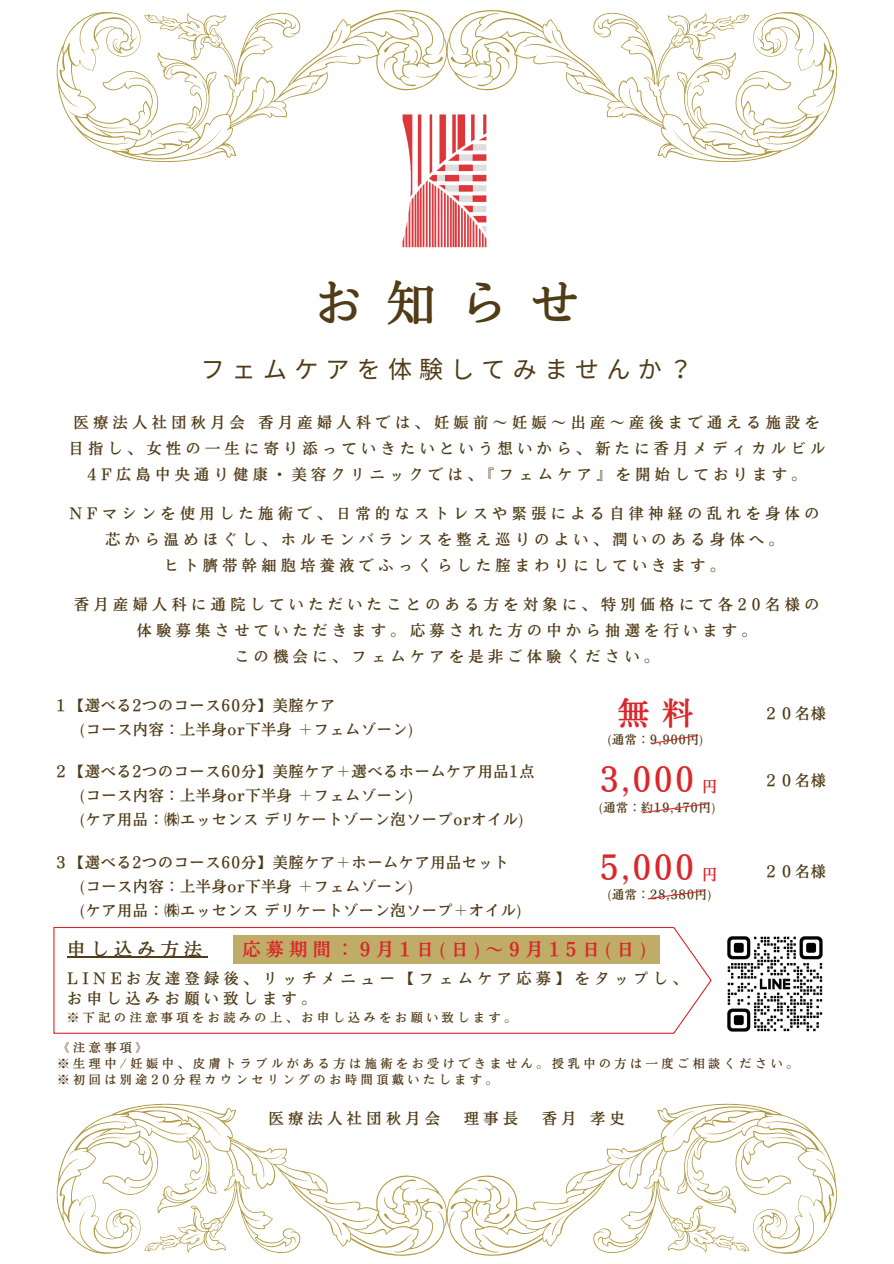
<style>
.page{position:relative;width:894px;height:1264px;background:#fff}
.page>*{position:absolute;margin:0;border:0;box-sizing:border-box;transform-origin:0 0}
.t1{font:48px "Nud Motoya Mincho Std W5";color:#513c18}
.t2{font:31.5px "Nud Motoya Mincho Std W5";letter-spacing:.05em;color:#da272c}
.t3{font:24px "Noto Sans CJ Ksc";letter-spacing:.3em;color:#513c18}
.t4{font:18px "Nud Motoya Mincho Std W6";letter-spacing:.3em;color:#da272c}
.t5{font:18px "Nud Motoya Mincho Std W5";letter-spacing:.3em;color:#513c18}
.t6{font:15px/25.8px "Nud Motoya Mincho Std W5";letter-spacing:.3em;color:#513c18;text-align:center}
.t7{font:15px "Nud Motoya Mincho Std W5";letter-spacing:.05em;color:#513c18}
.t8{font:15px "Nud Motoya Mincho Std W5";color:#da272c}
.t9{font:12px "Nud Motoya Mincho Std W5";letter-spacing:.3em;color:#513c18}
.t10{font:12px "Nud Motoya Mincho Std W5";letter-spacing:.05em;color:#513c18}
</style>
<div class="page">
<svg style="left:56px;top:10px;width:390px;height:152px"></svg>
<svg style="left:446px;top:10px;width:391px;height:152px"></svg>
<svg style="left:447px;top:1103px;width:390px;height:152px"></svg>
<svg style="left:56px;top:1103px;width:391px;height:152px"></svg>
<img style="left:395px;top:111px;width:102px;height:137px">
<svg style="left:647px;top:890px;width:59px;height:10px"></svg>
<svg style="left:642px;top:803px;width:68px;height:11px"></svg>
<svg style="left:53px;top:926px;width:658px;height:107px"></svg>
<img style="left:727px;top:936px;width:96px;height:96px">
<svg style="left:651px;top:735px;width:48px;height:9px"></svg>
<div style="left:234px;top:935px;width:425px;height:28px;background:#bfac66"></div>
<hr style="left:67px;top:956px;width:141px;height:2px;background:#513c18">
<h6 class="t1" style="left:314px;top:279px;width:265px">お知らせ</h6>
<h6 class="t3" style="left:201px;top:350px;width:481px">フェムケアを体験してみませんか？</h6>
<h6 class="t6" style="left:69px;top:409px;width:757px">医療法人社団秋月会 香月産婦人科では、妊娠前〜妊娠〜出産〜産後まで通える施設を目 指し、女性の一生に寄り添っていきたいという想いから、新たに香月メディカルビル<br>4F広島中央通り健康・美容クリニックでは、『フェムケア』を開始しております。</h6>
<p class="t6" style="left:70px;top:501px;width:751px">NFマシンを使用した施術で、日 常的なストレスや緊張による自 律神経の乱れを身体の芯から温めほぐし、ホルモンバランスを整え巡りのよい、潤いのある身体へ。<br>ヒト臍帯幹細胞培養液でふっくらした腟まわりにしていきます。</p>
<p class="t6" style="left:74px;top:591px;width:746px">香月産婦人科に通院していただいたことのある方を対象に、特別価格にて各20名様の体験募集させていただきます。応募された方の中から抽選を行います。<br>この機会に、フェムケアを是非ご体験ください。</p>
<p class="t7" style="left:53px;top:697px;width:283px">１【選べる2つのコース60分】美腟ケア</p>
<h6 class="t2" style="left:617px;top:697px;width:77px">無料</h6>
<h6 class="t6" style="left:763px;top:700px;width:64px">２０名様</h6>
<h6 class="t7" style="left:80px;top:721px;width:334px">(コース内容：上半身or下半身＋フェムゾーン)</h6>
<h2 class="t7" style="left:53px;top:764px;width:482px">２【選べる2つのコース60分】美腟ケア＋選べるホームケア用品1点</h2>
<p class="t7" style="left:80px;top:788px;width:334px">(コース内容：上半身or下半身＋フェムゾーン)</p>
<h5 class="t9" style="left:607px;top:733px;width:97px">(通常：9,900円)</h5>
<h2 class="t2" style="left:599px;top:763px;width:96px">3,000</h2>
<h6 class="t6" style="left:763px;top:767px;width:64px">２０名様</h6>
<h6 class="t8" style="left:702px;top:779px;width:16px">円</h6>
<p class="t10" style="left:599px;top:801px;width:117px">(通常：約19,470円)</p>
<p class="t7" style="left:80px;top:812px;width:444px">(ケア用品：㈱エッセンスデリケートゾーン泡ソープorオイル)</p>
<h6 class="t2" style="left:599px;top:851px;width:96px">5,000</h6>
<h6 class="t7" style="left:53px;top:855px;width:456px">３【選べる2つのコース60分】美腟ケア＋ホームケア用品セット</h6>
<h2 class="t7" style="left:80px;top:878px;width:334px">(コース内容：上半身or下半身＋フェムゾーン)</h2>
<p class="t6" style="left:763px;top:858px;width:64px">２０名様</p>
<h6 class="t8" style="left:702px;top:867px;width:16px">円</h6>
<h1 class="t9" style="left:607px;top:888px;width:105px">(通常：28,380円)</h1>
<h6 class="t7" style="left:80px;top:902px;width:442px">(ケア用品：㈱エッセンスデリケートゾーン泡ソープ＋オイル)</h6>
<p class="t5" style="left:67px;top:939px;width:136px">申し込み方法</p>
<h4 class="t6" style="left:67px;top:967px;width:621px;line-height:20.2px;text-align:left">LINEお友達登録後、リッチメニュー【フェムケア応募】をタップし、お申し込みお願い致します。</h4>
<h4 class="t9" style="left:67px;top:1011px;width:450px">※下記の注意事項をお読みの上、お申し込みをお願い致します。</h4>
<h5 class="t9" style="left:57px;top:1041px;width:92px">《注意事項》</h5>
<p class="t9" style="left:57px;top:1057px;width:742px">※生理中/妊娠中、皮膚トラブルがある方は施術をお受けできません。授乳中の方は一度ご相談ください。</p>
<p class="t9" style="left:57px;top:1073px;width:441px">※初回は別途20分程カウンセリングのお時間頂戴いたします。</p>
<p class="t4" style="left:242px;top:939px;width:404px">応募期間：9月 1日 (日 )～9月 15日 (日 )</p>
<h5 class="t6" style="left:269px;top:1105px;width:172px">医療法人社団秋月会</h5>
<h5 class="t6" style="left:464px;top:1105px;width:55px">理事長</h5>
<h5 class="t6" style="left:542px;top:1105px;width:84px">香月 孝史</h5>
</div>
